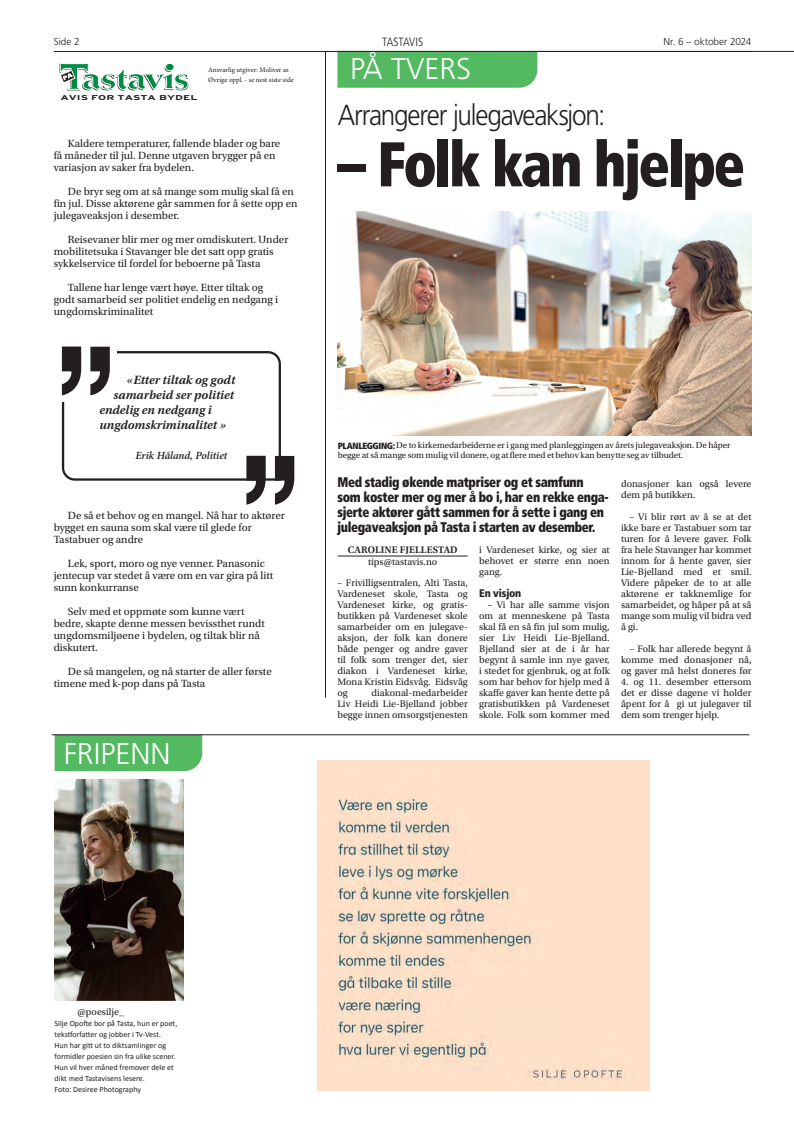
<style>
.page{position:relative;width:794px;height:1134px;background:#fff}
.page>*{position:absolute;margin:0;border:0;box-sizing:border-box;transform-origin:0 0}
.t1{font:900 condensed 63px "Frutiger LT Std";letter-spacing:-.04em;color:#231f20;scale:.9 1}
.t2{font:300 30px "Frutiger LT Std";color:#fff}
.t3{font:300 29px "Frutiger LT Std";letter-spacing:-.045em;color:#231f20;scale:.9 1}
.t4{font:900 condensed 14px/15px "Frutiger LT Std";letter-spacing:-.025em;color:#231f20;scale:.9 1}
.t5{font:italic 600 12.6px "Utopia Std";color:#231f20}
.t6{font:300 condensed 12px "Frutiger LT Std";color:#231f20}
.t7{font:11px/12px "Utopia Std";color:#231f20}
.t8{font:italic 600 11px "Minion Pro";letter-spacing:-.005em;color:#231f20}
.t9{font:900 condensed 11px "Frutiger LT Std";letter-spacing:-.015em;color:#231f20}
.t10{font:10px/11px "Utopia Std";color:#231f20;text-align:justify}
.t11{font:300 10px "Frutiger LT Std";letter-spacing:-.005em;color:#231f20}
.t12{font:600 10px "Utopia Std";letter-spacing:.01em;color:#231f20}
.t13{font:9px/10px "Utopia Std";letter-spacing:-.01em;color:#231f20}
.t14{font:8px/11px "Calibri";color:#231f20}
.t15{font:7px/10px "Minion Pro";letter-spacing:-.005em;color:#231f20}
.t16{font:700 7px "Interstate";color:#231f20;scale:1.6 1}
.s1{font-family:"Frutiger LT Std";font-weight:900;font-stretch:condensed}
</style>
<div class="page">
<hr style="left:54px;top:51px;width:697px;height:1px;background:#231f20">
<svg style="left:61px;top:346px;width:233px;height:159px"></svg>
<svg style="left:59px;top:63px;width:129px;height:28px"></svg>
<div style="left:165px;top:63px;width:9px;height:8px;background:#008b43;border-radius:50%"></div>
<div style="left:165px;top:63px;width:9px;height:8px;border:1px solid #fff;border-radius:50%"></div>
<div style="left:337px;top:52px;width:200px;height:36px;background:#53ba61"></div>
<hr style="left:337px;top:51px;width:457px;height:1px;background:#231f20">
<hr style="left:325px;top:52px;width:1px;height:645px;background:#231f20">
<img style="left:55px;top:780px;width:129px;height:220px">
<div style="left:55px;top:735px;width:147px;height:36px;background:#53ba61"></div>
<hr style="left:52px;top:734px;width:697px;height:1px;background:#231f20">
<img style="left:317px;top:760px;width:332px;height:331px">
<hr style="left:338px;top:556px;width:129px;height:1px;background:#231f20">
<img style="left:338px;top:211px;width:413px;height:224px">
<p class="t11" style="left:54px;top:35px;width:27px">Side 2</p>
<p class="t6" style="left:382px;top:35px;width:43px">TASTAVIS</p>
<p class="t11" style="left:663px;top:35px;width:89px">Nr. 6 – oktober 2024</p>
<p class="t16" style="left:60px;top:94px;width:87px">AVIS FOR TASTA BYDEL</p>
<p class="t15" style="left:208px;top:65px;width:87px">Ansvarlig utgiver: Moliver as<br>Øvrige oppl. - se nest siste side</p>
<p class="t7" style="left:54px;top:137px;width:228px;text-indent:14px">Kaldere temperaturer, fallende blader og bare få måneder til jul. Denne utgaven brygger på en variasjon av saker fra bydelen.</p>
<p class="t7" style="left:54px;top:185px;width:245px;text-indent:14px">De bryr seg om at så mange som mulig skal få en fin jul. Disse aktørene går sammen for å sette opp en julegaveaksjon i desember.</p>
<p class="t7" style="left:54px;top:233px;width:236px;text-indent:14px">Reisevaner blir mer og mer omdiskutert. Under mobilitetsuka i Stavanger ble det satt opp gratis sykkelservice til fordel for beboerne på Tasta</p>
<p class="t7" style="left:54px;top:281px;width:226px;text-indent:14px">Tallene har lenge vært høye. Etter tiltak og godt samarbeid ser politiet endelig en nedgang i ungdomskriminalitet</p>
<p class="t5" style="left:126px;top:373px;width:110px">«Etter tiltak og godt</p>
<p class="t5" style="left:114px;top:388px;width:122px">samarbeid ser politiet</p>
<p class="t5" style="left:99px;top:403px;width:114px">endelig en nedgang i</p>
<p class="t5" style="left:99px;top:418px;width:128px">ungdomskriminalitet »</p>
<p class="t8" style="left:135px;top:448px;width:93px">Erik Håland, Politiet</p>
<p class="t7" style="left:54px;top:509px;width:233px;text-indent:14px">De så et behov og en mangel. Nå har to aktører bygget en sauna som skal være til glede for<br>Tastabuer og andre</p>
<p class="t7" style="left:54px;top:557px;width:221px;text-indent:14px">Lek, sport, moro og nye venner. Panasonic jentecup var stedet å være om en var gira på litt sunn konkurranse</p>
<p class="t7" style="left:54px;top:605px;width:213px;text-indent:14px">Selv med et oppmøte som kunne vært bedre, skapte denne messen bevissthet rundt ungdomsmiljøene i bydelen, og tiltak blir nå diskutert.</p>
<p class="t7" style="left:54px;top:665px;width:219px;text-indent:14px">De så mangelen, og nå starter de aller første timene med k-pop dans på Tasta</p>
<h2 class="t2" style="left:64px;top:736px;width:108px">FRIPENN</h2>
<h2 class="t2" style="left:350px;top:52px;width:123px">PÅ TVERS</h2>
<h3 class="t3" style="left:338px;top:99px;width:299px">Arrangerer julegaveaksjon:</h3>
<h1 class="t1" style="left:338px;top:126px;width:454px">– Folk kan hjelpe</h1>
<p class="t13" style="left:338px;top:440px;width:394px"><span class="s1">PLANLEGGING:</span> De to kirkemedarbeiderne er i gang med planleggingen av årets julegaveaksjon. De håper begge at så mange som mulig vil donere, og at flere med et behov kan benytte seg av tilbudet.</p>
<h3 class="t4" style="left:337px;top:475px;width:303px">Med stadig økende matpriser og et samfunn som koster mer og mer å bo i, har en rekke enga&shy;sjerte aktører gått sammen for å sette i gang en julegaveaksjon på Tasta i starten av desember.</h3>
<p class="t12" style="left:348px;top:544px;width:111px">CAROLINE FJELLESTAD</p>
<p class="t10" style="left:368px;top:556px;width:71px">tips@tastavis.no</p>
<p class="t10" style="left:337px;top:577px;width:132px">– Frivilligsentralen, Alti Tasta, Vardeneset skole, Tasta og Vardeneset kirke, og gratis&shy;butikken på Vardeneset skole samarbeider om en julegave&shy;aksjon, der folk kan donere både penger og andre gaver til folk som trenger det, sier diakon i Vardeneset kirke, Mona Kristin Eidsvåg. Eidsvåg og</p>
<p class="t10" style="left:337px;top:687px;width:132px;text-indent:34px">diakonal-medarbeider Liv Heidi Lie-Bjelland jobber begge innen omsorgstjenesten</p>
<p class="t10" style="left:479px;top:544px;width:132px">i Vardeneset kirke, og sier at behovet er større enn noen gang.</p>
<p class="t9" style="left:479px;top:587px;width:44px">En visjon</p>
<p class="t10" style="left:479px;top:599px;width:132px;text-indent:8px">– Vi har alle samme visjon om at menneskene på Tasta skal få en så fin jul som mulig, sier Liv Heidi Lie-Bjelland.<br>Bjelland sier at de i år har begynt å samle inn nye gaver, i stedet for gjenbruk, og at folk som har behov for hjelp med å skaffe gaver kan hente dette på gratisbutikken på Vardeneset skole. Folk som kommer med</p>
<p class="t10" style="left:621px;top:478px;width:132px">donasjoner kan også levere dem på butikken.</p>
<p class="t10" style="left:621px;top:511px;width:132px;text-indent:8px">– Vi blir rørt av å se at det ikke bare er Tastabuer som tar turen for å levere gaver. Folk fra hele Stavanger har kommet innom for å hente gaver, sier Lie-Bjelland med et smil.<br>Videre påpeker de to at alle aktørene er takknemlige for samarbeidet, og håper på at så mange som mulig vil bidra ved å gi.</p>
<p class="t10" style="left:621px;top:643px;width:132px;text-indent:8px">– Folk har allerede begynt å komme med donasjoner nå, og gaver må helst doneres før</p>
<p class="t10" style="left:621px;top:676px;width:132px">4. og 11. desember ettersom det er disse dagene vi holder åpent for å gi ut julegaver til dem som trenger hjelp.</p>
<p class="t10" style="left:78px;top:1006px;width:48px">@poesilje_</p>
<p class="t14" style="left:55px;top:1018px;width:124px">Silje Opofte bor på Tasta, hun er poet, tekstforfatter og jobber i Tv-Vest.<br>Hun har gitt ut to diktsamlinger og formidler poesien sin fra ulike scener.<br>Hun vil hver måned fremover dele et dikt med Tastavisens lesere.<br>Foto: Desiree Photography</p>
</div>
